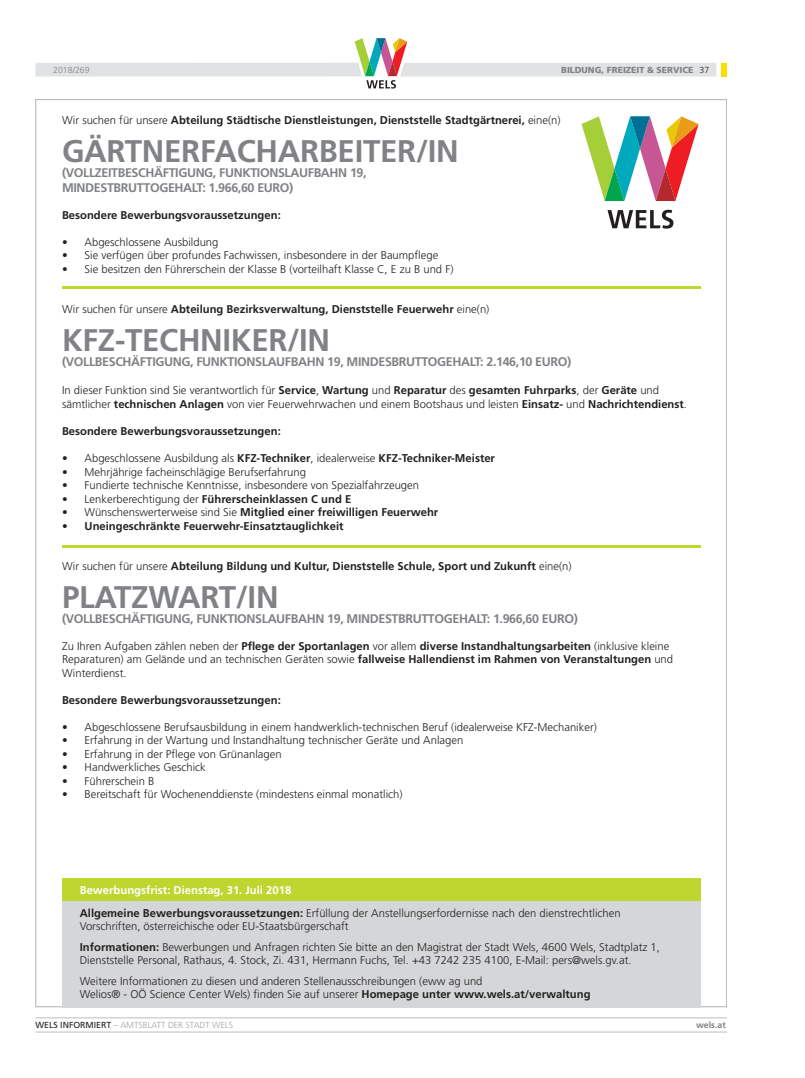
<style>
.page{position:relative;width:805px;height:1078px;background:#fff}
.page>*{position:absolute;margin:0;border:0;box-sizing:border-box;transform-origin:0 0}
.t1{font:700 31.25px "Frutiger LT Std";letter-spacing:-.01em;color:#808285}
.t2{font:700 12.5px/15px "Frutiger LT Std";letter-spacing:-.03em;color:#808285}
.t3{font:300 11.25px/13.5px "Frutiger LT Std";color:#231f20}
.t4{font:700 11.25px "Frutiger LT Std";color:#231f20}
.t5{font:700 11.25px "Frutiger LT Std";color:#fff}
.t6{font:300 8.75px "Frutiger LT Std";color:#a3a4a8}
.t7{font:900 8.75px "Frutiger LT Std";color:#808285}
.t8{font:300 8.75px "Frutiger LT Std";color:#808285}
.t9{font:700 8.75px "Frutiger LT Std";color:#808285}
.s1{font-weight:300;color:#231f20}
.s2{font-weight:300}
.s3{font-weight:700}
.s4{font-weight:400;color:#231f20}
</style>
<div class="page">
<svg style="left:35px;top:38px;width:681px;height:50px"></svg>
<div style="left:721px;top:63px;width:5px;height:13px;background:#ffdc01"></div>
<hr style="left:35px;top:1031px;width:691px;height:1px;background:#bcbdc0">
<hr style="left:35px;top:1017px;width:691px;height:1px;background:#bcbdc0">
<svg style="left:607px;top:210px;width:66px;height:18px"></svg>
<svg style="left:581px;top:116px;width:118px;height:86px"></svg>
<hr style="left:62px;top:286px;width:638px;height:2px;background:#bed630">
<hr style="left:62px;top:544px;width:638px;height:3px;background:#bed630">
<div style="left:62px;top:882px;width:638px;height:124px;background:#d5d6d8"></div>
<div style="left:62px;top:878px;width:638px;height:22px;background:#bed630"></div>
<p class="t8" style="left:53px;top:65px;width:38px">2018/269</p>
<p class="t7" style="left:561px;top:65px;width:149px">BILDUNG, FREIZEIT &amp; SERVICE <span class="s1">37</span></p>
<p class="t4" style="left:62px;top:114px;width:500px"><span class="s2">Wir suchen für unsere</span> Abteilung Städtische Dienstleistungen, Dienststelle Stadtgärtnerei, <span class="s2">eine(n)</span></p>
<p class="t1" style="left:62px;top:132px;width:398px">GÄRTNERFACHARBEITER/IN</p>
<p class="t2" style="left:62px;top:165px;width:306px">(VOLLZEITBESCHÄFTIGUNG, FUNKTIONSLAUFBAHN 19,<br>MINDESTBRUTTOGEHALT: 1.966,60 EURO)</p>
<p class="t4" style="left:62px;top:208px;width:220px">Besondere Bewerbungsvoraussetzungen:</p>
<p class="t3" style="left:62px;top:235px;width:158px">• Abgeschlossene Ausbildung</p>
<p class="t3" style="left:62px;top:249px;width:377px">• Sie verfügen über profundes Fachwissen, insbesondere in der Baumpflege</p>
<p class="t3" style="left:62px;top:262px;width:393px">• Sie besitzen den Führerschein der Klasse B (vorteilhaft Klasse C, E zu B und F)</p>
<p class="t4" style="left:62px;top:303px;width:429px"><span class="s2">Wir suchen für unsere</span> Abteilung Bezirksverwaltung, Dienststelle Feuerwehr <span class="s2">eine(n)</span></p>
<p class="t1" style="left:62px;top:321px;width:269px">KFZ-TECHNIKER/IN</p>
<p class="t2" style="left:62px;top:354px;width:510px">(VOLLBESCHÄFTIGUNG, FUNKTIONSLAUFBAHN 19, MINDESBRUTTOGEHALT: 2.146,10 EURO)</p>
<p class="t3" style="left:62px;top:384px;width:626px">In dieser Funktion sind Sie verantwortlich für <span class="s3">Service</span>, <span class="s3">Wartung</span> und <span class="s3">Reparatur</span> des <span class="s3">gesamten Fuhrparks</span>, der <span class="s3">Geräte</span> und sämtlicher <span class="s3">technischen Anlagen</span> von vier Feuerwehrwachen und einem Bootshaus und leisten <span class="s3">Einsatz-</span> und <span class="s3">Nachrichtendienst</span>.</p>
<p class="t4" style="left:62px;top:424px;width:220px">Besondere Bewerbungsvoraussetzungen:</p>
<p class="t3" style="left:62px;top:451px;width:434px">• Abgeschlossene Ausbildung als <span class="s3">KFZ-Techniker</span>, idealerweise <span class="s3">KFZ-Techniker-Meister</span></p>
<p class="t3" style="left:62px;top:465px;width:245px">• Mehrjährige facheinschlägige Berufserfahrung</p>
<p class="t3" style="left:62px;top:478px;width:358px">• Fundierte technische Kenntnisse, insbesondere von Spezialfahrzeugen</p>
<p class="t4" style="left:62px;top:492px;width:291px"><span class="s2">• Lenkerberechtigung der</span> Führerscheinklassen C und E</p>
<p class="t4" style="left:62px;top:505px;width:377px"><span class="s2">• Wünschenswerterweise sind Sie</span> Mitglied einer freiwilligen Feuerwehr</p>
<p class="t4" style="left:62px;top:519px;width:283px">• Uneingeschränkte Feuerwehr-Einsatztauglichkeit</p>
<p class="t4" style="left:62px;top:559px;width:511px"><span class="s2">Wir suchen für unsere</span> Abteilung Bildung und Kultur, Dienststelle Schule, Sport und Zukunft <span class="s2">eine(n)</span></p>
<p class="t1" style="left:62px;top:578px;width:218px">PLATZWART/IN</p>
<p class="t2" style="left:62px;top:610px;width:517px">(VOLLBESCHÄFTIGUNG, FUNKTIONSLAUFBAHN 19, MINDESTBRUTTOGEHALT: 1.966,60 EURO)</p>
<p class="t3" style="left:62px;top:639px;width:612px">Zu Ihren Aufgaben zählen neben der <span class="s3">Pflege der Sportanlagen</span> vor allem <span class="s3">diverse Instandhaltungsarbeiten</span> (inklusive kleine<br>Reparaturen) am Gelände und an technischen Geräten sowie <span class="s3">fallweise Hallendienst im Rahmen von Veranstaltungen</span> und<br>Winterdienst.</p>
<p class="t4" style="left:62px;top:693px;width:220px">Besondere Bewerbungsvoraussetzungen:</p>
<p class="t3" style="left:62px;top:720px;width:536px">• Abgeschlossene Berufsausbildung in einem handwerklich-technischen Beruf (idealerweise KFZ-Mechaniker)</p>
<p class="t3" style="left:62px;top:733px;width:402px">• Erfahrung in der Wartung und Instandhaltung technischer Geräte und Anlagen</p>
<p class="t3" style="left:62px;top:747px;width:221px">• Erfahrung in der Pflege von Grünanlagen</p>
<p class="t3" style="left:62px;top:760px;width:145px">• Handwerkliches Geschick</p>
<p class="t3" style="left:62px;top:774px;width:94px">• Führerschein B</p>
<p class="t3" style="left:62px;top:787px;width:342px">• Bereitschaft für Wochenenddienste (mindestens einmal monatlich)</p>
<p class="t5" style="left:80px;top:883px;width:213px">Bewerbungsfrist: Dienstag, 31. Juli 2018</p>
<p class="t3" style="left:80px;top:906px;width:542px;line-height:12.5px"><span class="s3">Allgemeine Bewerbungsvoraussetzungen:</span> Erfüllung der Anstellungserfordernisse nach den dienstrechtlichen<br>Vorschriften, österreichische oder EU-Staatsbürgerschaft</p>
<p class="t3" style="left:80px;top:940px;width:581px;line-height:12.5px"><span class="s3">Informationen:</span> Bewerbungen und Anfragen richten Sie bitte an den Magistrat der Stadt Wels, 4600 Wels, Stadtplatz 1,<br>Dienststelle Personal, Rathaus, 4. Stock, Zi. 431, Hermann Fuchs, Tel. +43 7242 235 4100, E-Mail: pers@wels.gv.at.</p>
<p class="t3" style="left:80px;top:974px;width:512px;line-height:12.5px">Weitere Informationen zu diesen und anderen Stellenausschreibungen (eww ag und<br>Welios® - OÖ Science Center Wels) finden Sie auf unserer <span class="s3">Homepage unter www.wels.at/verwaltung</span></p>
<p class="t6" style="left:35px;top:1019px;width:199px"><span class="s4">WELS INFORMIERT</span> – AMTSBLATT DER STADT WELS</p>
<p class="t9" style="left:696px;top:1019px;width:31px">wels.at</p>
</div>
